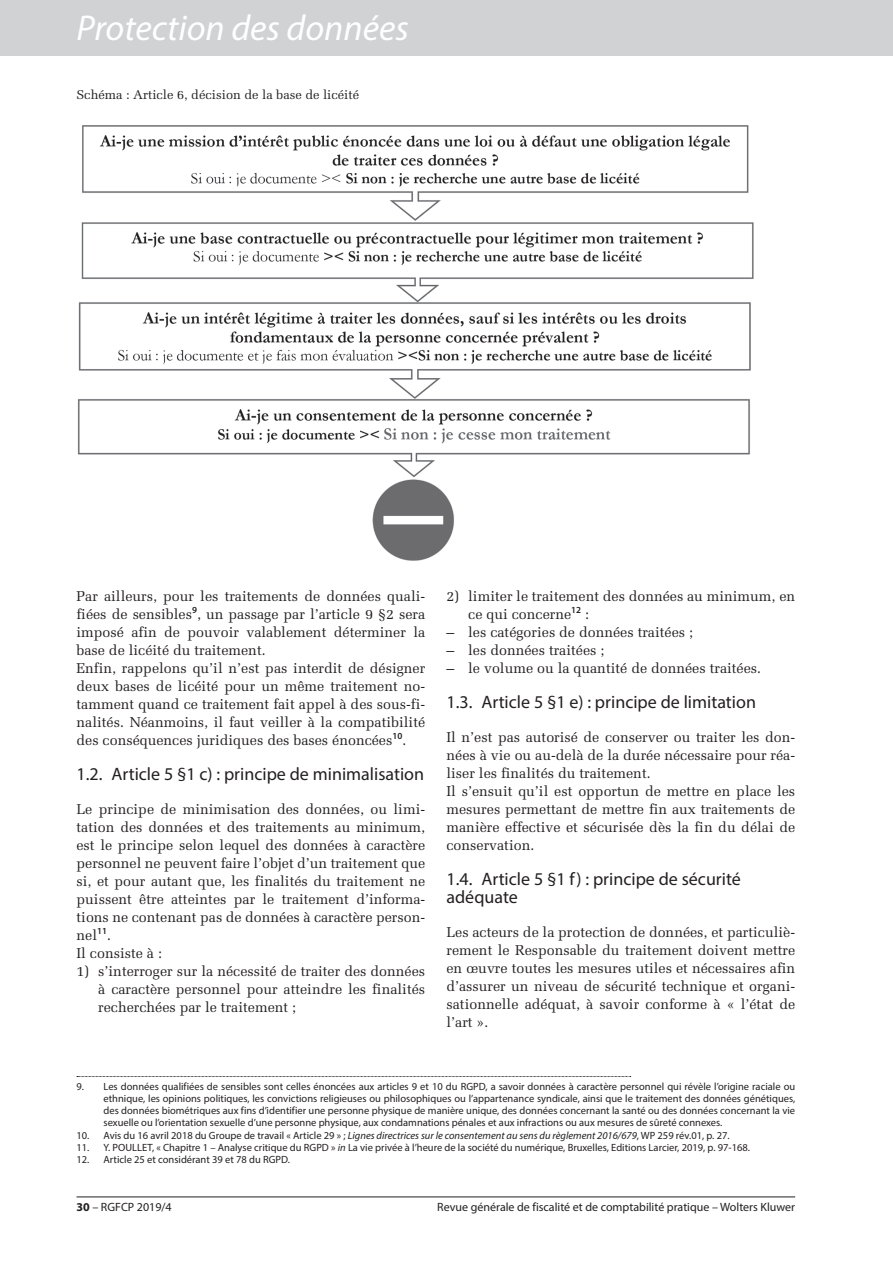
<style>
.page{position:relative;width:893px;height:1263px;background:#fff}
.page>*{position:absolute;margin:0;border:0;box-sizing:border-box;transform-origin:0 0}
.t1{font:italic 36px "Myriad Pro";color:#fff}
.t2{font:18px/18px "Myriad Pro";color:#231f20}
.t3{font:14.25px/18px "Melior LT Std";color:#231f20}
.t4{font:12.75px "Melior LT Std";color:#231f20}
.t5{font:12px "Myriad Pro";color:#231f20}
.t6{font:10.5px/12px "Myriad Pro";color:#231f20;text-align:justify}
.s1{font-style:italic}
.s2{font-weight:700}
</style>
<div class="page">
<div style="left:0;top:0;width:893px;height:55px;background:#d1d2d4"></div>
<img style="left:77px;top:125px;width:677px;height:436px">
<hr style="left:77px;top:1196px;width:718px;height:1px;background:#231f20">
<svg style="left:77px;top:1076px;width:554px;height:1px"></svg>
<h1 class="t1" style="left:77px;top:6px;width:334px">Protection des données</h1>
<p class="t4" style="left:77px;top:87px;width:284px">Schéma : Article 6, décision de la base de licéité</p>
<p class="t3" style="left:77px;top:587px;width:350px">Par ailleurs, pour les traitements de données quali&shy;fiées de sensibles<sup>9</sup>, un passage par l’article 9 §2 sera imposé afin de pouvoir valablement déterminer la base de licéité du traitement.<br>Enfin, rappelons qu’il n’est pas interdit de désigner deux bases de licéité pour un même traitement no&shy;tamment quand ce traitement fait appel à des sous-fi&shy;nalités. Néanmoins, il faut veiller à la compatibilité des conséquences juridiques des bases énoncées<sup>10</sup>.</p>
<p class="t2" style="left:77px;top:764px;width:349px">1.2. Article 5 §1 c) : principe de minimalisation</p>
<p class="t3" style="left:77px;top:800px;width:350px">Le principe de minimisation des données, ou limi&shy;tation des données et des traitements au minimum, est le principe selon lequel des données à caractère personnel ne peuvent faire l’objet d’un traitement que si, et pour autant que, les finalités du traitement ne puissent être atteintes par le traitement d’informa&shy;tions ne contenant pas de données à caractère person&shy;nel<sup>11</sup>.<br>Il consiste à :</p>
<p class="t3" style="left:98px;top:962px;width:328px;text-align:justify;text-indent:-22px">1) s’interroger sur la nécessité de traiter des données à caractère personnel pour atteindre les finalités recherchées par le traitement ;</p>
<p class="t3" style="left:468px;top:587px;width:328px;text-indent:-22px">2) limiter le traitement des données au minimum, en ce qui concerne<sup>12</sup> :</p>
<p class="t3" style="left:446px;top:623px;width:248px">– les catégories de données traitées ;</p>
<p class="t3" style="left:446px;top:641px;width:159px">– les données traitées ;</p>
<p class="t3" style="left:446px;top:659px;width:316px">– le volume ou la quantité de données traitées.</p>
<p class="t2" style="left:446px;top:692px;width:311px">1.3. Article 5 §1 e) : principe de limitation</p>
<p class="t3" style="left:446px;top:728px;width:350px">Il n’est pas autorisé de conserver ou traiter les don&shy;nées à vie ou au-delà de la durée nécessaire pour réa&shy;liser les finalités du traitement.<br>Il s’ensuit qu’il est opportun de mettre en place les mesures permettant de mettre fin aux traitements de manière effective et sécurisée dès la fin du délai de conservation.</p>
<p class="t2" style="left:446px;top:869px;width:296px">1.4. Article 5 §1 f) : principe de sécurité adéquate</p>
<p class="t3" style="left:446px;top:923px;width:350px;text-align:justify">Les acteurs de la protection de données, et particuliè&shy;rement le Responsable du traitement doivent mettre en œuvre toutes les mesures utiles et nécessaires afin d’assurer un niveau de sécurité technique et organi&shy;sationnelle adéquat, à savoir conforme à « l’état de l’art ».</p>
<p class="t6" style="left:104px;top:1081px;width:693px;text-indent:-27px">9. Les données qualifiées de sensibles sont celles énoncées aux articles 9 et 10 du RGPD, a savoir données à caractère personnel qui révèle l’origine raciale ou ethnique, les opinions politiques, les convictions religieuses ou philosophiques ou l’appartenance syndicale, ainsi que le traitement des données génétiques, des données biométriques aux fins d’identifier une personne physique de manière unique, des données concernant la santé ou des données concernant la vie sexuelle ou l’orientation sexuelle d’une personne physique, aux condamnations pénales et aux infractions ou aux mesures de sûreté connexes.</p>
<p class="t6" style="left:77px;top:1129px;width:655px">10. Avis du 16 avril 2018 du Groupe de travail « Article 29 » ; <span class="s1">Lignes directrices sur le consentement au sens du règlement 2016/679</span>, WP 259 rév.01, p. 27.</p>
<p class="t6" style="left:77px;top:1141px;width:675px">11. Y. POULLET, « Chapitre 1 – Analyse critique du RGPD » <span class="s1">in</span> La vie privée à l’heure de la société du numérique, Bruxelles, Editions Larcier, 2019, p. 97-168.</p>
<p class="t6" style="left:77px;top:1153px;width:215px">12. Article 25 et considérant 39 et 78 du RGPD.</p>
<p class="t5" style="left:77px;top:1199px;width:97px"><span class="s2">30</span> – RGFCP 2019/4</p>
<p class="t5" style="left:437px;top:1199px;width:359px">Revue générale de fiscalité et de comptabilité pratique – Wolters Kluwer</p>
</div>
